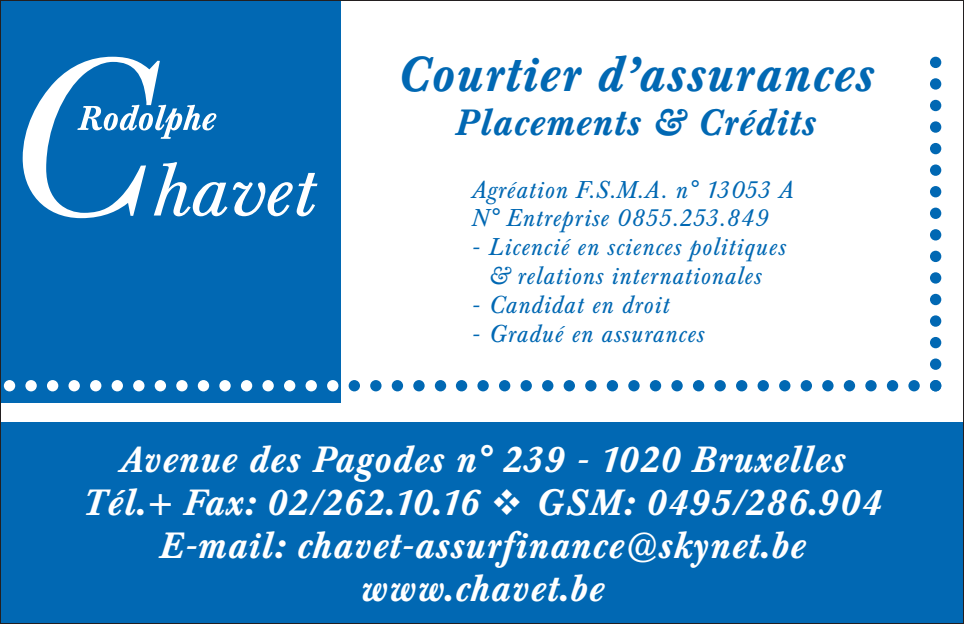
<style>
.page{position:relative;width:964px;height:624px;background:#fff}
.page>*{position:absolute;margin:0;border:0;box-sizing:border-box;transform-origin:0 0}
.t1{font:italic 500 48px "Baskerville BE";letter-spacing:.04em;color:#0168b3}
.t2{font:italic 500 36px/43.2px "Baskerville BE";letter-spacing:.04em;color:#fff;text-align:center}
.t3{font:italic 500 36px "Baskerville BE";letter-spacing:.04em;color:#0168b3}
.t4{font:italic 24px/28.8px "Baskerville BE";letter-spacing:.04em;color:#0168b3}
</style>
<div class="page">
<div style="left:0;top:0;width:340px;height:403px;background:#0168b3"></div>
<svg style="left:23px;top:57px;width:294px;height:161px"></svg>
<div style="left:349px;top:380px;width:11px;height:11px;background:#0168b3;border-radius:50%"></div>
<div style="left:370px;top:380px;width:11px;height:11px;background:#0168b3;border-radius:50%"></div>
<div style="left:392px;top:380px;width:11px;height:11px;background:#0168b3;border-radius:50%"></div>
<div style="left:413px;top:380px;width:12px;height:11px;background:#0168b3;border-radius:50%"></div>
<div style="left:435px;top:380px;width:11px;height:11px;background:#0168b3;border-radius:50%"></div>
<div style="left:456px;top:380px;width:11px;height:11px;background:#0168b3;border-radius:50%"></div>
<div style="left:477px;top:380px;width:12px;height:11px;background:#0168b3;border-radius:50%"></div>
<div style="left:499px;top:380px;width:11px;height:11px;background:#0168b3;border-radius:50%"></div>
<div style="left:520px;top:380px;width:12px;height:11px;background:#0168b3;border-radius:50%"></div>
<div style="left:542px;top:380px;width:11px;height:11px;background:#0168b3;border-radius:50%"></div>
<div style="left:564px;top:380px;width:11px;height:11px;background:#0168b3;border-radius:50%"></div>
<div style="left:585px;top:380px;width:11px;height:11px;background:#0168b3;border-radius:50%"></div>
<div style="left:607px;top:380px;width:11px;height:11px;background:#0168b3;border-radius:50%"></div>
<div style="left:628px;top:380px;width:11px;height:11px;background:#0168b3;border-radius:50%"></div>
<div style="left:650px;top:380px;width:11px;height:11px;background:#0168b3;border-radius:50%"></div>
<div style="left:671px;top:380px;width:12px;height:11px;background:#0168b3;border-radius:50%"></div>
<div style="left:693px;top:380px;width:11px;height:11px;background:#0168b3;border-radius:50%"></div>
<div style="left:714px;top:380px;width:12px;height:11px;background:#0168b3;border-radius:50%"></div>
<div style="left:736px;top:380px;width:11px;height:11px;background:#0168b3;border-radius:50%"></div>
<div style="left:757px;top:380px;width:12px;height:11px;background:#0168b3;border-radius:50%"></div>
<div style="left:779px;top:380px;width:11px;height:11px;background:#0168b3;border-radius:50%"></div>
<div style="left:800px;top:380px;width:12px;height:11px;background:#0168b3;border-radius:50%"></div>
<div style="left:822px;top:380px;width:11px;height:11px;background:#0168b3;border-radius:50%"></div>
<div style="left:844px;top:380px;width:11px;height:11px;background:#0168b3;border-radius:50%"></div>
<div style="left:865px;top:380px;width:11px;height:11px;background:#0168b3;border-radius:50%"></div>
<div style="left:887px;top:380px;width:11px;height:11px;background:#0168b3;border-radius:50%"></div>
<div style="left:908px;top:380px;width:12px;height:11px;background:#0168b3;border-radius:50%"></div>
<div style="left:930px;top:57px;width:11px;height:11px;background:#0168b3;border-radius:50%"></div>
<div style="left:930px;top:78px;width:11px;height:12px;background:#0168b3;border-radius:50%"></div>
<div style="left:930px;top:100px;width:11px;height:11px;background:#0168b3;border-radius:50%"></div>
<div style="left:930px;top:121px;width:11px;height:12px;background:#0168b3;border-radius:50%"></div>
<div style="left:930px;top:143px;width:11px;height:11px;background:#0168b3;border-radius:50%"></div>
<div style="left:930px;top:164px;width:11px;height:12px;background:#0168b3;border-radius:50%"></div>
<div style="left:930px;top:186px;width:11px;height:11px;background:#0168b3;border-radius:50%"></div>
<div style="left:930px;top:207px;width:11px;height:12px;background:#0168b3;border-radius:50%"></div>
<div style="left:930px;top:229px;width:11px;height:11px;background:#0168b3;border-radius:50%"></div>
<div style="left:930px;top:251px;width:11px;height:11px;background:#0168b3;border-radius:50%"></div>
<div style="left:930px;top:272px;width:11px;height:11px;background:#0168b3;border-radius:50%"></div>
<div style="left:930px;top:294px;width:11px;height:11px;background:#0168b3;border-radius:50%"></div>
<div style="left:930px;top:315px;width:11px;height:12px;background:#0168b3;border-radius:50%"></div>
<div style="left:930px;top:337px;width:11px;height:11px;background:#0168b3;border-radius:50%"></div>
<div style="left:930px;top:358px;width:11px;height:12px;background:#0168b3;border-radius:50%"></div>
<div style="left:930px;top:380px;width:11px;height:11px;background:#0168b3;border-radius:50%"></div>
<div style="left:4px;top:380px;width:11px;height:11px;background:#fff;border-radius:50%"></div>
<div style="left:25px;top:380px;width:12px;height:11px;background:#fff;border-radius:50%"></div>
<div style="left:47px;top:380px;width:11px;height:11px;background:#fff;border-radius:50%"></div>
<div style="left:69px;top:380px;width:11px;height:11px;background:#fff;border-radius:50%"></div>
<div style="left:90px;top:380px;width:11px;height:11px;background:#fff;border-radius:50%"></div>
<div style="left:112px;top:380px;width:11px;height:11px;background:#fff;border-radius:50%"></div>
<div style="left:133px;top:380px;width:11px;height:11px;background:#fff;border-radius:50%"></div>
<div style="left:155px;top:380px;width:11px;height:11px;background:#fff;border-radius:50%"></div>
<div style="left:176px;top:380px;width:12px;height:11px;background:#fff;border-radius:50%"></div>
<div style="left:198px;top:380px;width:11px;height:11px;background:#fff;border-radius:50%"></div>
<div style="left:219px;top:380px;width:12px;height:11px;background:#fff;border-radius:50%"></div>
<div style="left:241px;top:380px;width:11px;height:11px;background:#fff;border-radius:50%"></div>
<div style="left:262px;top:380px;width:12px;height:11px;background:#fff;border-radius:50%"></div>
<div style="left:284px;top:380px;width:11px;height:11px;background:#fff;border-radius:50%"></div>
<div style="left:305px;top:380px;width:12px;height:11px;background:#fff;border-radius:50%"></div>
<div style="left:327px;top:380px;width:11px;height:11px;background:#fff;border-radius:50%"></div>
<div style="left:0;top:422px;width:964px;height:202px;background:#0168b3"></div>
<h1 class="t1" style="left:397px;top:47px;width:477px">Courtier d’assurances</h1>
<h2 class="t3" style="left:455px;top:102px;width:361px">Placements &amp; Crédits</h2>
<p class="t4" style="left:471px;top:176px;width:323px">Agréation F.S.M.A. n° 13053 A<br>N° Entreprise 0855.253.849</p>
<p class="t4" style="left:471px;top:233px;width:315px;text-align:center">- Licencié en sciences politiques &amp; relations internationales</p>
<p class="t4" style="left:471px;top:291px;width:199px">- Candidat en droit</p>
<p class="t4" style="left:471px;top:320px;width:234px">- Gradué en assurances</p>
<h2 class="t2" style="left:83px;top:438px;width:799px">Avenue des Pagodes n° 239 - 1020 Bruxelles Tél.+ Fax: 02/262.10.16 ❖ GSM: 0495/286.904<br>E-mail: chavet-assurfinance@skynet.be www.chavet.be</h2>
</div>
